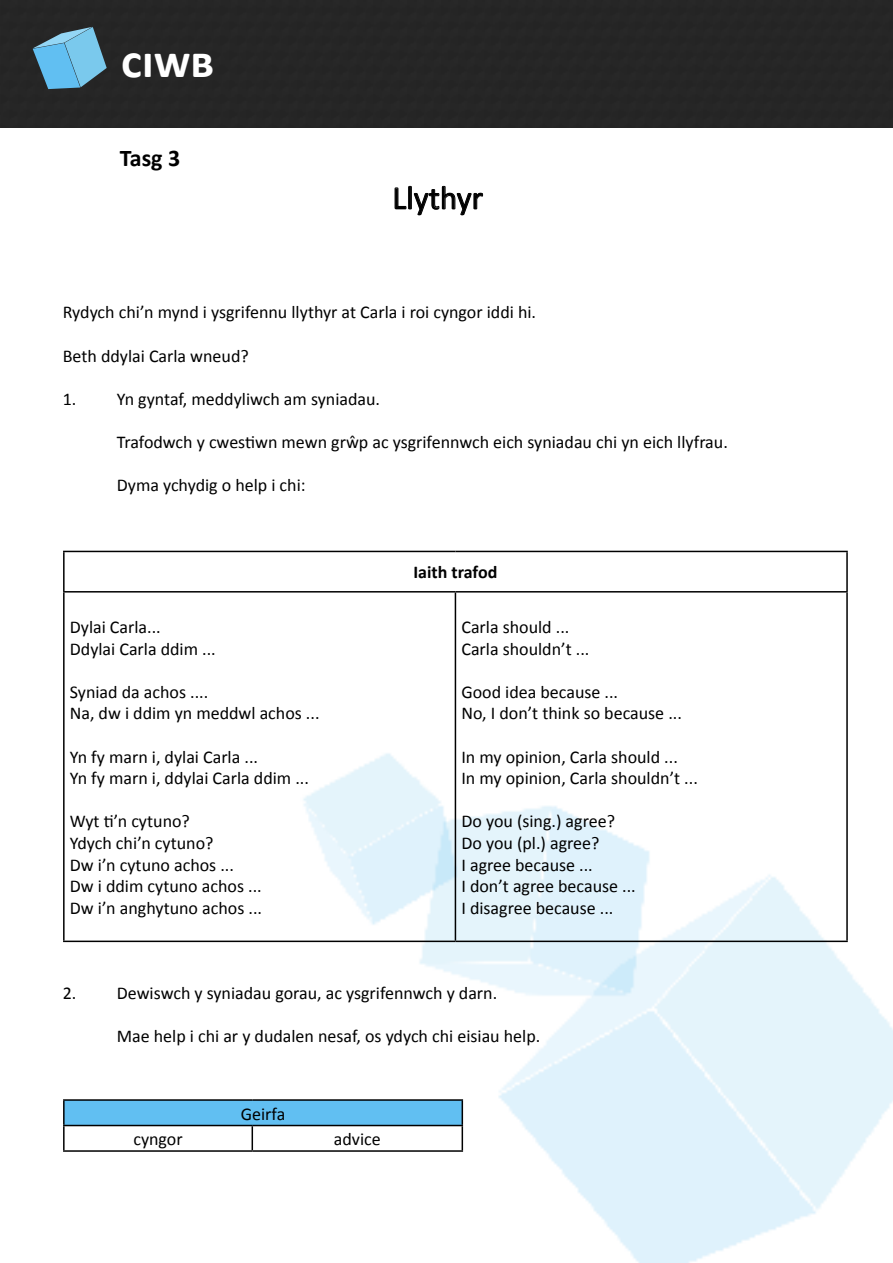
<style>
.page{position:relative;width:893px;height:1263px;background:#fff}
.page>*{position:absolute;margin:0;border:0;box-sizing:border-box;transform-origin:0 0}
.t1{font:700 45px "Calibri";color:#fff}
.t2{font:33px "Calibri";color:#000}
.t3{font:700 24px "Calibri";color:#000}
.t4{font:18px/21.6px "Calibri";color:#000}
.t5{font:700 18px "Calibri";color:#000}
</style>
<div class="page">
<div style="left:0;top:0;width:893px;height:128px;background:#262626"></div>
<svg style="left:33px;top:27px;width:74px;height:62px;background:#5992af"></svg>
<img style="left:293px;top:743px;width:600px;height:520px">
<svg style="left:395px;top:186px;width:88px;height:30px"></svg>
<hr style="left:63px;top:551px;width:392px;height:1px;background:#000">
<hr style="left:63px;top:552px;width:2px;height:39px;background:#000">
<hr style="left:455px;top:551px;width:393px;height:1px;background:#000">
<hr style="left:846px;top:552px;width:2px;height:39px;background:#000">
<hr style="left:63px;top:591px;width:392px;height:1px;background:#000">
<hr style="left:63px;top:592px;width:2px;height:348px;background:#000">
<hr style="left:455px;top:591px;width:393px;height:1px;background:#000">
<hr style="left:455px;top:592px;width:1px;height:348px;background:#000">
<hr style="left:846px;top:592px;width:2px;height:348px;background:#000">
<hr style="left:63px;top:940px;width:392px;height:2px;background:#000">
<hr style="left:455px;top:940px;width:393px;height:2px;background:#000">
<div style="left:64px;top:1100px;width:398px;height:25px;background:#61bff2"></div>
<hr style="left:63px;top:1099px;width:189px;height:2px;background:#000">
<hr style="left:63px;top:1101px;width:2px;height:24px;background:#000">
<hr style="left:252px;top:1099px;width:211px;height:2px;background:#000">
<hr style="left:63px;top:1125px;width:189px;height:1px;background:#000">
<hr style="left:63px;top:1126px;width:2px;height:24px;background:#000">
<hr style="left:252px;top:1125px;width:211px;height:1px;background:#000">
<svg style="left:252px;top:1126px;width:1px;height:24px"></svg>
<svg style="left:462px;top:1101px;width:1px;height:49px"></svg>
<hr style="left:63px;top:1150px;width:189px;height:2px;background:#000">
<hr style="left:252px;top:1150px;width:211px;height:2px;background:#000">
<h1 class="t1" style="left:121px;top:31px;width:95px">ciwb</h1>
<h3 class="t3" style="left:120px;top:141px;width:62px">Tasg 3</h3>
<h2 class="t2" style="left:392px;top:175px;width:92px">Llythyr</h2>
<p class="t4" style="left:63px;top:301px;width:475px">Rydych chi’n mynd i ysgrifennu llythyr at Carla i roi cyngor iddi hi.</p>
<p class="t4" style="left:63px;top:344px;width:188px">Beth ddylai Carla wneud?</p>
<p class="t4" style="left:63px;top:388px;width:319px">1. Yn gyntaf, meddyliwch am syniadau.</p>
<p class="t4" style="left:117px;top:431px;width:613px">Trafodwch y cwestiwn mewn grŵp ac ysgrifennwch eich syniadau chi yn eich llyfrau.</p>
<p class="t4" style="left:117px;top:474px;width:190px">Dyma ychydig o help i chi:</p>
<p class="t4" style="left:70px;top:616px;width:147px">Dylai Carla...<br>Ddylai Carla ddim ...</p>
<p class="t4" style="left:70px;top:680px;width:251px">Syniad da achos ....<br>Na, dw i ddim yn meddwl achos ...</p>
<p class="t4" style="left:70px;top:745px;width:241px">Yn fy marn i, dylai Carla ...<br>Yn fy marn i, ddylai Carla ddim ...</p>
<p class="t4" style="left:70px;top:810px;width:194px">Wyt ti’n cytuno?<br>Ydych chi’n cytuno?<br>Dw i’n cytuno achos ...<br>Dw i ddim cytuno achos ...<br>Dw i’n anghytuno achos ...</p>
<p class="t5" style="left:413px;top:560px;width:85px">Iaith trafod</p>
<p class="t4" style="left:461px;top:616px;width:129px">Carla should ...<br>Carla shouldn’t ...</p>
<p class="t4" style="left:461px;top:680px;width:222px">Good idea because ...<br>No, I don’t think so because ...</p>
<p class="t4" style="left:461px;top:745px;width:238px">In my opinion, Carla should ...<br>In my opinion, Carla shouldn’t ...</p>
<p class="t4" style="left:461px;top:810px;width:176px">Do you (sing.) agree?<br>Do you (pl.) agree?<br>I agree because ...<br>I don’t agree because ...<br>I disagree because ...</p>
<p class="t4" style="left:63px;top:981px;width:436px">2. Dewiswch y syniadau gorau, ac ysgrifennwch y darn.</p>
<p class="t4" style="left:117px;top:1025px;width:425px">Mae help i chi ar y dudalen nesaf, os ydych chi eisiau help.</p>
<p class="t4" style="left:241px;top:1102px;width:46px">Geirfa</p>
<p class="t4" style="left:133px;top:1128px;width:51px">cyngor</p>
<p class="t4" style="left:334px;top:1128px;width:48px">advice</p>
</div>
